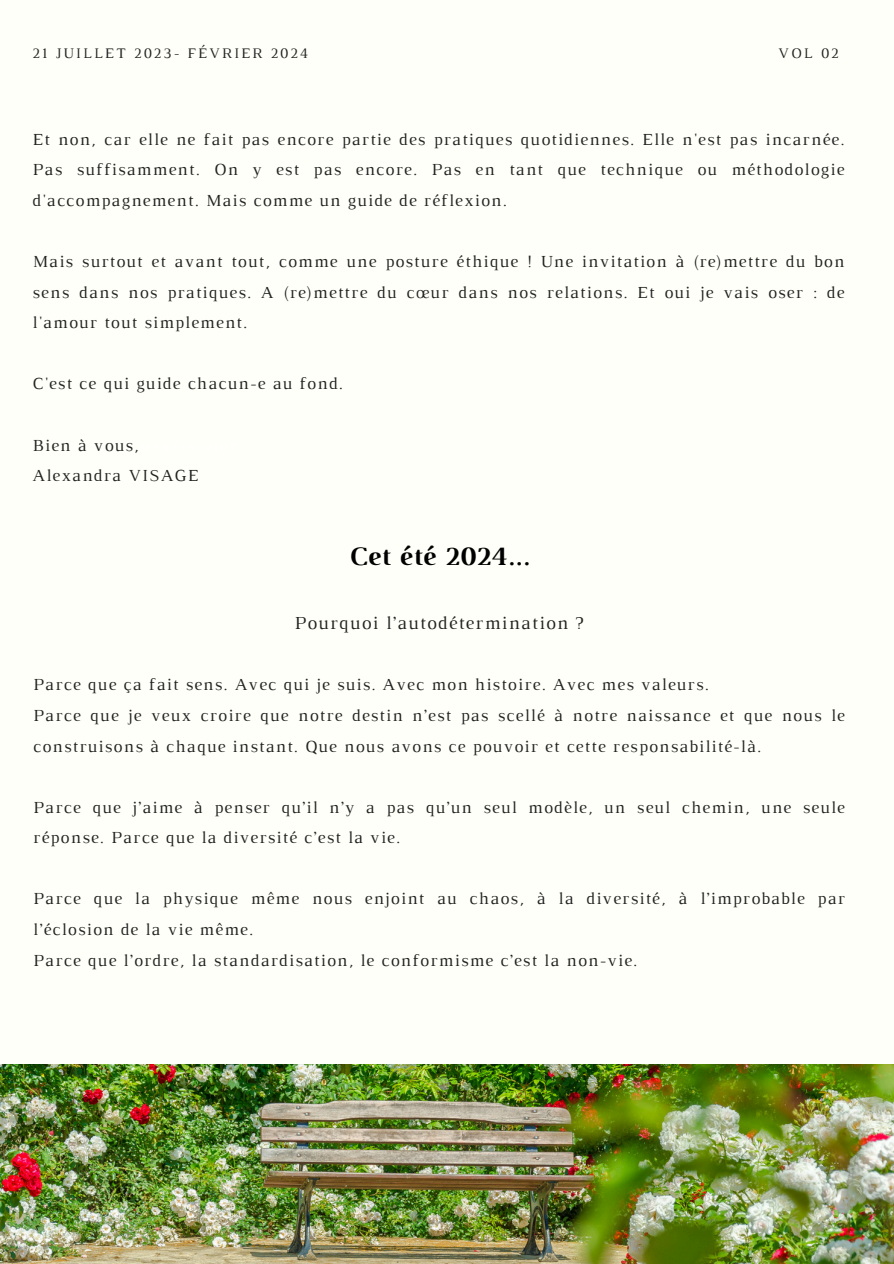
<style>
.page{position:relative;width:894px;height:1264px;background:#fff}
.page>*{position:absolute;margin:0;border:0;box-sizing:border-box;transform-origin:0 0}
.t1{font:700 27px "Luthier";letter-spacing:.03em;color:#000}
.t2{font:18.75px "Luthier";letter-spacing:.07em;color:#222}
.t3{font:17.25px/30.6px "Luthier";letter-spacing:.07em;color:#222}
.t4{font:14.85px "Luthier";letter-spacing:.14em;color:#222}
</style>
<div class="page">
<div style="left:0;top:0;width:893px;height:1263px;background:#fffff9"></div>
<img style="left:0;top:1064px;width:893px;height:199px">
<p class="t4" style="left:33px;top:47px;width:277px">21 JUILLET 2023- FÉVRIER 2024</p>
<h2 class="t4" style="left:778px;top:47px;width:62px">VOL 02</h2>
<h3 class="t3" style="left:33px;top:125px;width:813px;text-align:justify">Et non, car elle ne fait pas encore partie des pratiques quotidiennes. Elle n'est pas incarnée.<br>Pas suffisamment. On y est pas encore. Pas en tant que technique ou méthodologie d'accompagnement. Mais comme un guide de réflexion.</h3>
<h2 class="t3" style="left:33px;top:247px;width:813px;text-align:justify">Mais surtout et avant tout, comme une posture éthique ! Une invitation à (re)mettre du bon sens dans nos pratiques. A (re)mettre du cœur dans nos relations. Et oui je vais oser : de l'amour tout simplement.</h2>
<h2 class="t3" style="left:33px;top:370px;width:311px">C'est ce qui guide chacun-e au fond.</h2>
<h2 class="t3" style="left:33px;top:431px;width:167px">Bien à vous,<br>Alexandra VISAGE</h2>
<h1 class="t1" style="left:349px;top:546px;width:182px">Cet été 2024...</h1>
<h2 class="t2" style="left:294px;top:616px;width:291px">Pourquoi l’autodétermination ?</h2>
<h2 class="t3" style="left:33px;top:671px;width:813px">Parce que ça fait sens. Avec qui je suis. Avec mon histoire. Avec mes valeurs.<br>Parce que je veux croire que notre destin n’est pas scellé à notre naissance et que nous le construisons à chaque instant. Que nous avons ce pouvoir et cette responsabilité-là.</h2>
<h2 class="t3" style="left:33px;top:793px;width:813px">Parce que j’aime à penser qu’il n’y a pas qu’un seul modèle, un seul chemin, une seule réponse. Parce que la diversité c’est la vie.</h2>
<h2 class="t3" style="left:33px;top:884px;width:813px">Parce que la physique même nous enjoint au chaos, à la diversité, à l’improbable par l’éclosion de la vie même.<br>Parce que l’ordre, la standardisation, le conformisme c’est la non-vie.</h2>
</div>
